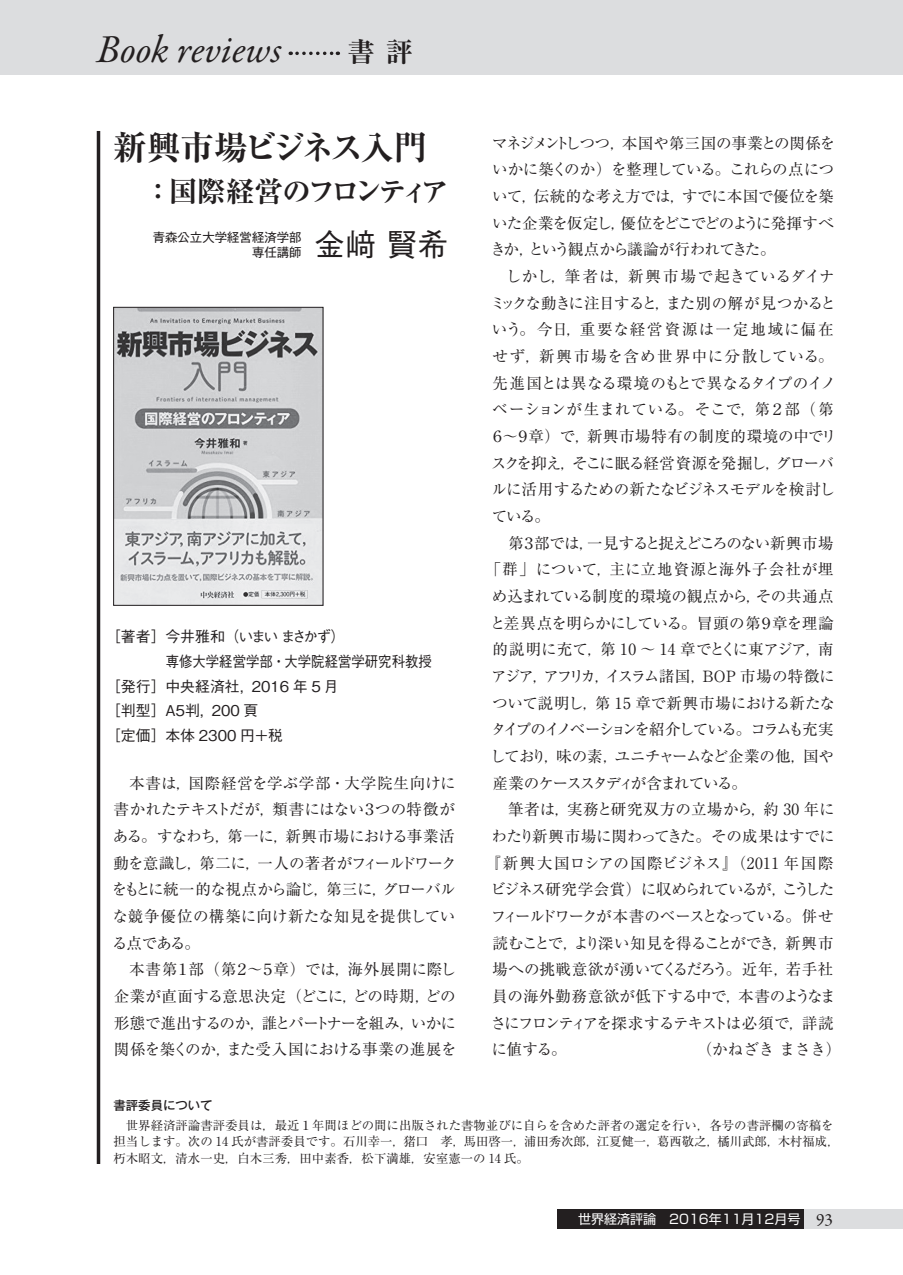
<style>
.page{position:relative;width:903px;height:1275px;background:#fff}
.page>*{position:absolute;margin:0;border:0;box-sizing:border-box;transform-origin:0 0}
.t1{font:italic 39.73px "Garamond Premr Pro";color:#231f20}
.t2{font:700 expanded 33.43px "Ryumin Pro";letter-spacing:-.095em;color:#231f20}
.t3{font:500 30.97px "Gothic BBB Pro";color:#231f20}
.t4{font:700 expanded 28.53px "Ryumin Pro";letter-spacing:-.125em;color:#231f20}
.t5{font:700 expanded 27.3px "Ryumin Pro";color:#231f20}
.t6{font:15.58px/26.6px "Ryumin Pro";letter-spacing:-.025em;color:#231f20;text-align:justify}
.t7{font:15.58px/26.6px "Ryumin Pro";color:#231f20}
.t8{font:15.58px "Ryumin Pro";letter-spacing:.03em;color:#231f20}
.t9{font:15.58px "Ryumin Pro";letter-spacing:.01em;color:#231f20}
.t10{font:15.58px "Ryumin Pro";letter-spacing:-.1em;color:#231f20}
.t11{font:15.58px "Ryumin Pro";letter-spacing:-.06em;color:#231f20}
.t12{font:15.58px "Ryumin Pro";letter-spacing:-.12em;color:#231f20}
.t13{font:15.58px "Ryumin Pro";letter-spacing:.005em;color:#231f20}
.t14{font:15.58px "Ryumin Pro";letter-spacing:-.09em;color:#231f20}
.t15{font:15.58px "Ryumin Pro";letter-spacing:-.085em;color:#231f20}
.t16{font:15.58px "Ryumin Pro";letter-spacing:-.08em;color:#231f20}
.t17{font:15.58px "Ryumin Pro";letter-spacing:-.005em;color:#231f20}
.t18{font:15.58px "Ryumin Pro";letter-spacing:-.045em;color:#231f20}
.t19{font:15.58px "Ryumin Pro";letter-spacing:.055em;color:#231f20}
.t20{font:500 14.88px "Gothic BBB Pro";color:#231f20}
.t21{font:500 14.88px "Gothic BBB Pro";color:#231f20;scale:.9 1}
.t22{font:500 14.88px "Gothic BBB Pro";letter-spacing:-.105em;color:#231f20}
.t23{font:12.95px "Shin Go Pro";color:#fff}
.t24{font:12.42px/16.1px "Ryumin Pro";color:#231f20}
.t25{font:12.42px/14.9px "Gothic MB101 Pro";color:#231f20;text-align:right}
.t26{font:500 12.42px "Gothic MB101 Pro";color:#231f20}
.s1{font-family:"Garamond Premr Pro";font-size:17.32px;color:#231f20}
</style>
<div class="page">
<div style="left:0;top:0;width:903px;height:74px;background:#dcdddf"></div>
<img style="left:115px;top:309px;width:206px;height:295px">
<div style="left:113px;top:307px;width:210px;height:299px;border:1px solid #231f20"></div>
<svg style="left:297px;top:52px;width:41px;height:3px"></svg>
<hr style="left:97px;top:131px;width:3px;height:1033px;background:#231f20">
<div style="left:557px;top:1209px;width:247px;height:20px;background:#231f20"></div>
<div style="left:804px;top:1209px;width:99px;height:20px;background:#dcdddf"></div>
<h1 class="t1" style="left:97px;top:24px;width:187px">Book reviews</h1>
<h3 class="t5" style="left:347px;top:30px;width:67px">書評</h3>
<h2 class="t2" style="left:114px;top:122px;width:315px">新興市場ビジネス入門</h2>
<h3 class="t4" style="left:144px;top:169px;width:307px">：国際経営のフロンティア</h3>
<p class="t25" style="left:153px;top:228px;width:150px">青森公立大学経営経済学部専任講師</p>
<h3 class="t3" style="left:314px;top:220px;width:136px">金﨑 賢希</h3>
<p class="t22" style="left:106px;top:624px;width:241px">［著者］今井雅和（いまい まさかず）</p>
<p class="t21" style="left:166px;top:649px;width:297px">専修大学経営学部・大学院経営学研究科教授</p>
<p class="t20" style="left:106px;top:674px;width:234px">［発行］中央経済社，2016 年 5 月</p>
<p class="t20" style="left:106px;top:699px;width:154px">［判型］Ａ５判，200 頁</p>
<p class="t20" style="left:106px;top:724px;width:179px">［定価］本体 2300 円＋税</p>
<p class="t6" style="left:112px;top:769px;width:346px;text-align:left;text-indent:17px">本書は，国際経営を学ぶ学部・大学院生向けに書かれたテキストだが，類書にはない３つの特徴がある。すなわち，第一に，新興市場における事業活動を意識し，第二に，一人の著者がフィールドワークをもとに統一的な視点から論じ，第三に，グローバルな競争優位の構築に向け新たな知見を提供している点である。</p>
<p class="t6" style="left:114px;top:955px;width:344px;text-indent:15px">本書第１部（第２～５章）では，海外展開に際し企業が直面する意思決定（どこに，どの時期，どの形態で進出するのか，誰とパートナーを組み，いかに関係を築くのか，また受入国における事業の進展を</p>
<p class="t6" style="left:490px;top:129px;width:346px">マネジメントしつつ，本国や第三国の事業との関係をいかに築くのか）を整理している。これらの点について，伝統的な考え方では，すでに本国で優位を築いた企業を仮定し，優位をどこでどのように発揮すべきか，という観点から議論が行われてきた。</p>
<p class="t7" style="left:490px;top:262px;width:348px;text-indent:16px">しかし，筆者は，新興市場で起きているダイナミックな動きに注目すると，また別の解が見つかるという。今日，重要な経営資源は一定地域に偏在せず，新興市場を含め世界中に分散している。先進国とは異なる環境のもとで異なるタイプのイノベーションが生まれている。そこで，第２部（第<br>６～９章）で，新興市場特有の制度的環境の中でリスクを抑え，そこに眠る経営資源を発掘し，グローバルに活用するための新たなビジネスモデルを検討している。</p>
<p class="t16" style="left:508px;top:531px;width:327px">第３部では，一見すると捉えどころのない新興市場</p>
<p class="t19" style="left:486px;top:557px;width:349px">「群」について，主に立地資源と海外子会社が埋</p>
<p class="t17" style="left:492px;top:584px;width:343px">め込まれている制度的環境の観点から，その共通点</p>
<p class="t18" style="left:490px;top:611px;width:345px">と差異点を明らかにしている。冒頭の第９章を理論</p>
<p class="t13" style="left:492px;top:637px;width:343px">的説明に充て，第 10 ～ 14 章でとくに東アジア，南</p>
<p class="t11" style="left:491px;top:664px;width:345px">アジア，アフリカ，イスラム諸国，BOP 市場の特徴に</p>
<p class="t6" style="left:492px;top:689px;width:344px">ついて説明し，第 15 章で新興市場における新たな</p>
<p class="t12" style="left:491px;top:717px;width:344px">タイプのイノベーションを紹介している。コラムも充実</p>
<p class="t6" style="left:490px;top:742px;width:345px">しており，味の素，ユニチャームなど企業の他，国や</p>
<p class="t10" style="left:493px;top:771px;width:256px">産業のケーススタディが含まれている。</p>
<p class="t8" style="left:508px;top:797px;width:328px">筆者は，実務と研究双方の立場から，約 30 年に</p>
<p class="t6" style="left:491px;top:822px;width:345px">わたり新興市場に関わってきた。その成果はすでに</p>
<p class="t8" style="left:485px;top:851px;width:350px">『新興大国ロシアの国際ビジネス』（2011 年国際</p>
<p class="t14" style="left:490px;top:877px;width:345px">ビジネス研究学会賞）に収められているが，こうした</p>
<p class="t15" style="left:491px;top:904px;width:344px">フィールドワークが本書のベースとなっている。併せ</p>
<p class="t6" style="left:492px;top:929px;width:342px">読むことで，より深い知見を得ることができ，新興市</p>
<p class="t9" style="left:492px;top:957px;width:342px">場への挑戦意欲が湧いてくるだろう。近年，若手社</p>
<p class="t9" style="left:492px;top:984px;width:345px">員の海外勤務意欲が低下する中で，本書のようなま</p>
<p class="t10" style="left:491px;top:1011px;width:345px">さにフロンティアを探求するテキストは必須で，詳読</p>
<p class="t6" style="left:492px;top:1035px;width:76px">に値する。</p>
<p class="t7" style="left:697px;top:1035px;width:146px">（かねざきまさき）</p>
<p class="t26" style="left:113px;top:1095px;width:101px">書評委員について</p>
<p class="t24" style="left:113px;top:1117px;width:728px;text-indent:12px">世界経済評論書評委員は，最近１年間ほどの間に出版された書物並びに自らを含めた評者の選定を行い，各号の書評欄の寄稿を担当します。次の 14 氏が書評委員です。石川幸一，猪口 孝，馬田啓一，浦田秀次郎，江夏健一，葛西敬之，橘川武郎，木村福成，朽木昭文，清水一史，白木三秀，田中素香，松下満雄，安室憲一の 14 氏。</p>
<p class="t23" style="left:578px;top:1208px;width:256px">世界経済評論　2016年11月12月号 <span class="s1">93</span></p>
</div>
